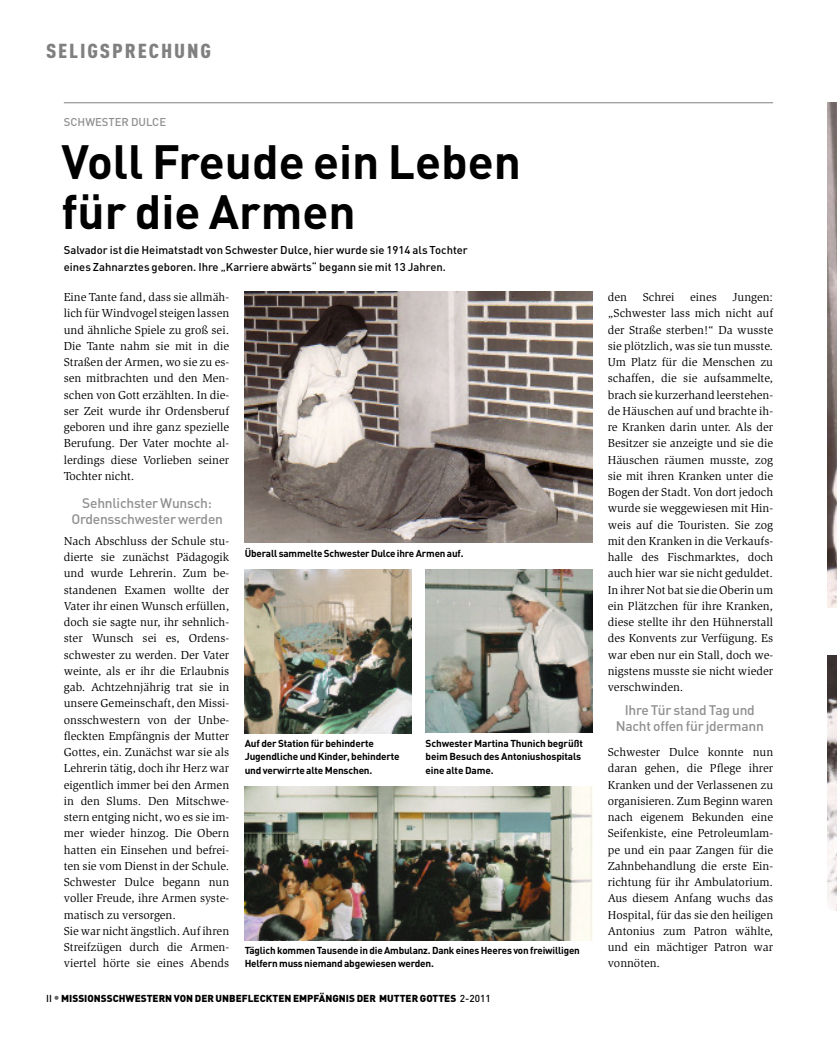
<style>
.page{position:relative;width:837px;height:1049px;background:#fff}
.page>*{position:absolute;margin:0;border:0;box-sizing:border-box;transform-origin:0 0}
.t1{font:700 47.5px/50px "DIN Pro";color:#000}
.t2{font:900 20px "DIN Cond";letter-spacing:.085em;color:#808080;scale:1.1 1}
.t3{font:500 13.75px/16.2px "DIN Pro";letter-spacing:-.015em;color:#909090;text-align:center}
.t4{font:11.88px/16.2px "Slimbach Std";color:#000;text-align:justify}
.t5{font:500 11.25px/16.2px "DIN Pro";color:#000}
.t6{font:500 11.25px "DIN Pro";color:#909090}
.t7{font:700 10px/13.8px "DIN Pro";letter-spacing:-.015em;color:#000}
.t8{font:900 10px "DIN Pro";color:#000}
.s1{font-weight:500}
.s2{font-weight:500;font-size:12.5px;color:#666}
</style>
<div class="page">
<hr style="left:64px;top:102px;width:708px;height:1px;background:#808080">
<img style="left:245px;top:787px;width:347px;height:154px">
<img style="left:244px;top:570px;width:167px;height:163px">
<img style="left:244px;top:292px;width:348px;height:250px">
<img style="left:827px;top:103px;width:9px;height:505px">
<img style="left:827px;top:656px;width:9px;height:255px">
<img style="left:425px;top:569px;width:167px;height:164px">
<h2 class="t2" style="left:46px;top:39px;width:151px">SELIGSPRECHUNG</h2>
<p class="t6" style="left:64px;top:115px;width:104px">SCHWESTER DULCE</p>
<h1 class="t1" style="left:61px;top:136px;width:461px">Voll Freude ein Leben für die Armen</h1>
<p class="t5" style="left:64px;top:242px;width:405px">Salvador ist die Heimatstadt von Schwester Dulce, hier wurde sie 1914 als Tochter eines Zahnarztes geboren. Ihre „Karriere abwärts“ begann sie mit 13 Jahren.</p>
<p class="t4" style="left:64px;top:290px;width:167px">Eine Tante fand, dass sie allmäh&shy;lich für Windvogel steigen lassen und ähnliche Spiele zu groß sei.<br>Die Tante nahm sie mit in die Straßen der Armen, wo sie zu es&shy;sen mitbrachten und den Men&shy;schen von Gott erzählten. In die&shy;ser Zeit wurde ihr Ordensberuf geboren und ihre ganz spezielle Berufung. Der Vater mochte al&shy;lerdings diese Vorlieben seiner Tochter nicht.</p>
<p class="t3" style="left:71px;top:494px;width:153px">Sehnlichster Wunsch:<br>Ordensschwester werden</p>
<p class="t4" style="left:64px;top:534px;width:167px;text-align:left">Nach Abschluss der Schule stu&shy;dierte sie zunächst Pädagogik und wurde Lehrerin. Zum be&shy;standenen Examen wollte der<br>Vater ihr einen Wunsch erfüllen, doch sie sagte nur, ihr sehnlich&shy;ster Wunsch sei es, Ordens&shy;schwester zu werden. Der Vater weinte, als er ihr die Erlaubnis gab. Achtzehnjährig trat sie in unsere Gemeinschaft, den Missi&shy;onsschwestern von der Unbe&shy;fleckten Empfängnis der Mutter<br>Gottes, ein. Zunächst war sie als<br>Lehrerin tätig, doch ihr Herz war eigentlich immer bei den Armen in den Slums. Den Mitschwe&shy;stern entging nicht, wo es sie im&shy;mer wieder hinzog. Die Obern hatten ein Einsehen und befrei&shy;ten sie vom Dienst in der Schule.<br>Schwester Dulce begann nun voller Freude, ihre Armen syste&shy;matisch zu versorgen.<br>Sie war nicht ängstlich. Auf ihren<br>Streifzügen durch die Armen&shy;viertel hörte sie eines Abends</p>
<p class="t7" style="left:244px;top:546px;width:220px">Überall sammelte Schwester Dulce ihre Armen auf.</p>
<p class="t7" style="left:244px;top:736px;width:156px">Auf der Station für behinderte<br>Jugendlicheund Kinder, behinderte und verwirrte alte Menschen.</p>
<p class="t7" style="left:425px;top:736px;width:159px">Schwester Martina Thunich begrüßt beim Besuch des Antoniushospitals eine alte Dame.</p>
<p class="t7" style="left:244px;top:943px;width:336px">Täglich kommen Tausende in die Ambulanz. Dank eines Heeres von freiwilligen<br>Helfern muss niemand abgewiesenwerden.</p>
<p class="t8" style="left:46px;top:992px;width:446px"><span class="s1">II</span><span class="s2">•</span>MISSIONSSCHWESTERN VON DER UNBEFLECKTEN EMPFÄNGNIS DER MUTTER GOTTES <span class="s1">2-2011</span></p>
<p class="t4" style="left:607px;top:290px;width:21px">den</p>
<p class="t4" style="left:642px;top:290px;width:33px">Schrei</p>
<p class="t4" style="left:690px;top:290px;width:28px">eines</p>
<p class="t4" style="left:607px;top:290px;width:167px;text-indent:125px">Jungen: „Schwester lass mich nicht auf der Straße sterben!“ Da wusste sie plötzlich, was sie tun musste.<br>Um Platz für die Menschen zu schaffen, die sie aufsammelte, brach sie kurzerhand leerstehen&shy;de Häuschen auf und brachte ih&shy;re Kranken darin unter. Als der Besitzer sie anzeigte und sie die Häuschen räumen musste, zog sie mit ihren Kranken unter die Bogen der Stadt. Von dort jedoch wurde sie weggewiesen mit Hin&shy;weis auf die Touristen. Sie zog mit den Kranken in die Verkaufs&shy;halle des Fischmarktes, doch auch hier war sie nicht geduldet.<br>In ihrer Not bat sie die Oberin um ein Plätzchen für ihre Kranken, diese stellte ihr den Hühnerstall des Konvents zur Verfügung. Es war eben nur ein Stall, doch we&shy;nigstens musste sie nicht wieder verschwinden.</p>
<p class="t3" style="left:615px;top:701px;width:150px">Ihre Tür stand Tag und<br>Nacht offen für jdermann</p>
<p class="t4" style="left:607px;top:745px;width:167px">Schwester Dulce konnte nun daran gehen, die Pflege ihrer Kranken und der Verlassenen zu organisieren. Zum Beginn waren nach eigenem Bekunden eine Seifenkiste, eine Petroleumlam&shy;pe und ein paar Zangen für die Zahnbehandlung die erste Ein&shy;richtung für ihr Ambulatorium.<br>Aus diesem Anfang wuchs das Hospital, für das sie den heiligen Antonius zum Patron wählte, und ein mächtiger Patron war vonnöten.</p>
</div>
